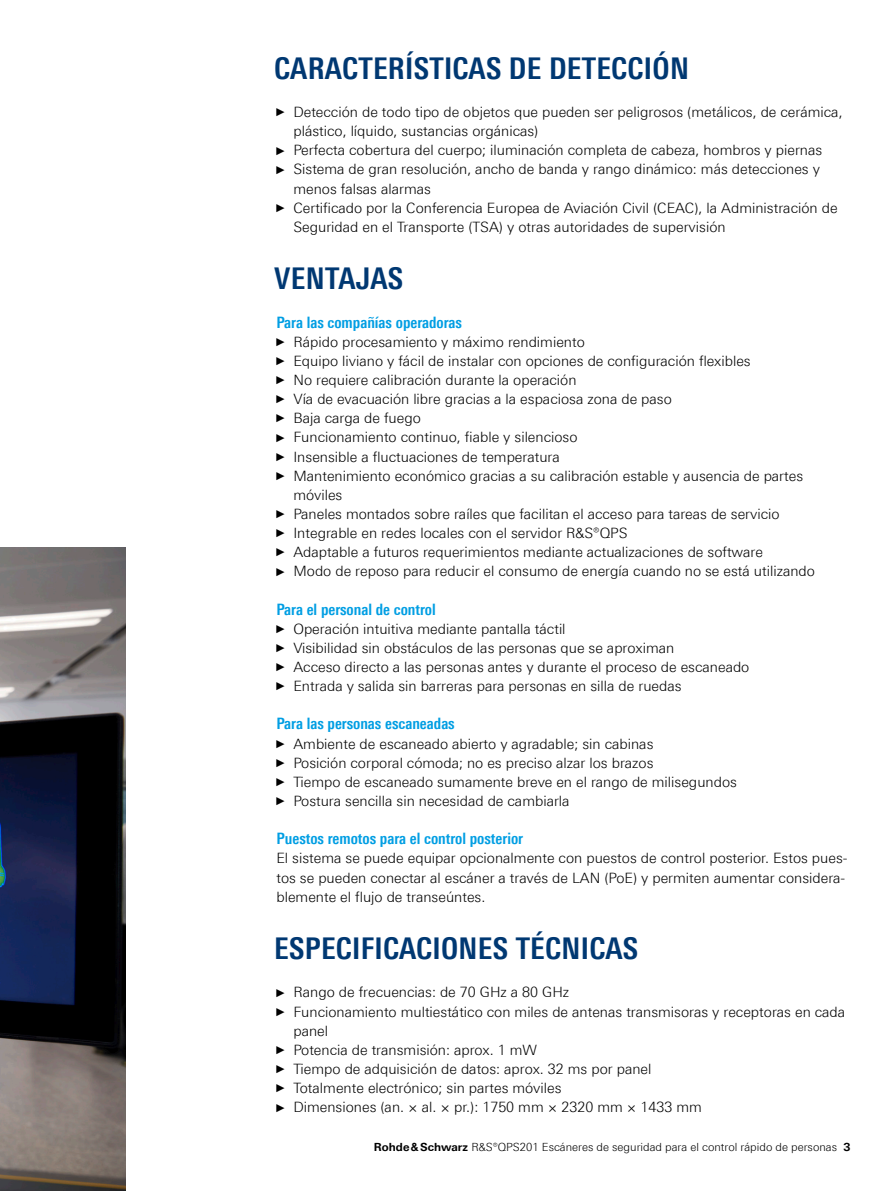
<style>
.page{position:relative;width:893px;height:1191px;background:#fff}
.page>*{position:absolute;margin:0;border:0;box-sizing:border-box;transform-origin:0 0}
.Seiten_Headline_20Pt_blau{font:700 condensed 30px "Linotype Universfor RS";letter-spacing:.01em;color:#003872}
.Absatzfett_cyan{font:700 condensed 15.75px "Linotype Universfor RS";color:#009ee3}
.Haupttext_ohne_Abstand{font:300 14.25px/19.2px "Linotype Universfor RS";color:#000}
.t1{font:300 11.25px "Linotype Universfor RS";color:#000}
.s1{font-family:"Arial Narrow";font-weight:400;font-size:11.4px}
.s2{font-weight:700}
</style>
<div class="page">
<img style="left:0;top:547px;width:125px;height:644px">
<p class="Seiten_Headline_20Pt_blau" style="left:274px;top:50px;width:416px">CARACTERÍSTICAS DE DETECCIÓN</p>
<p class="Haupttext_ohne_Abstand" style="left:293px;top:102px;width:551px;text-indent:-17px"><span class="s1">►</span> Detección de todo tipo de objetos que pueden ser peligrosos (metálicos, de cerámica, plástico, líquido, sustancias orgánicas)</p>
<p class="Haupttext_ohne_Abstand" style="left:276px;top:140px;width:547px"><span class="s1">►</span> Perfecta cobertura del cuerpo; iluminación completa de cabeza, hombros y piernas</p>
<p class="Haupttext_ohne_Abstand" style="left:293px;top:160px;width:528px;text-indent:-17px"><span class="s1">►</span> Sistema de gran resolución, ancho de banda y rango dinámico: más detecciones y menos falsas alarmas</p>
<p class="Haupttext_ohne_Abstand" style="left:293px;top:198px;width:546px;text-indent:-17px"><span class="s1">►</span> Certificado por la Conferencia Europea de Aviación Civil (CEAC), la Administración de<br>Seguridad en el Transporte (TSA) y otras autoridades de supervisión</p>
<p class="Seiten_Headline_20Pt_blau" style="left:274px;top:261px;width:130px">VENTAJAS</p>
<p class="Absatzfett_cyan" style="left:276px;top:312px;width:187px">Para las compañías operadoras</p>
<p class="Haupttext_ohne_Abstand" style="left:276px;top:332px;width:310px"><span class="s1">►</span> Rápido procesamiento y máximo rendimiento</p>
<p class="Haupttext_ohne_Abstand" style="left:276px;top:351px;width:476px"><span class="s1">►</span> Equipo liviano y fácil de instalar con opciones de configuración flexibles</p>
<p class="Haupttext_ohne_Abstand" style="left:276px;top:370px;width:302px"><span class="s1">►</span> No requiere calibración durante la operación</p>
<p class="Haupttext_ohne_Abstand" style="left:276px;top:389px;width:397px"><span class="s1">►</span> Vía de evacuación libre gracias a la espaciosa zona de paso</p>
<p class="Haupttext_ohne_Abstand" style="left:276px;top:408px;width:146px"><span class="s1">►</span> Baja carga de fuego</p>
<p class="Haupttext_ohne_Abstand" style="left:276px;top:427px;width:303px"><span class="s1">►</span> Funcionamiento continuo, fiable y silencioso</p>
<p class="Haupttext_ohne_Abstand" style="left:276px;top:447px;width:285px"><span class="s1">►</span> Insensible a fluctuaciones de temperatura</p>
<p class="Haupttext_ohne_Abstand" style="left:293px;top:466px;width:511px;text-indent:-17px"><span class="s1">►</span> Mantenimiento económico gracias a su calibración estable y ausencia de partes móviles</p>
<p class="Haupttext_ohne_Abstand" style="left:276px;top:504px;width:505px"><span class="s1">►</span> Paneles montados sobre raíles que facilitan el acceso para tareas de servicio</p>
<p class="Haupttext_ohne_Abstand" style="left:276px;top:523px;width:353px"><span class="s1">►</span> Integrable en redes locales con el servidor R&amp;S®QPS</p>
<p class="Haupttext_ohne_Abstand" style="left:276px;top:542px;width:488px"><span class="s1">►</span> Adaptable a futuros requerimientos mediante actualizaciones de software</p>
<p class="Haupttext_ohne_Abstand" style="left:276px;top:561px;width:540px"><span class="s1">►</span> Modo de reposo para reducir el consumo de energía cuando no se está utilizando</p>
<p class="Absatzfett_cyan" style="left:276px;top:599px;width:161px">Para el personal de control</p>
<p class="Haupttext_ohne_Abstand" style="left:276px;top:619px;width:291px"><span class="s1">►</span> Operación intuitiva mediante pantalla táctil</p>
<p class="Haupttext_ohne_Abstand" style="left:276px;top:638px;width:399px"><span class="s1">►</span> Visibilidad sin obstáculos de las personas que se aproximan</p>
<p class="Haupttext_ohne_Abstand" style="left:276px;top:657px;width:475px"><span class="s1">►</span> Acceso directo a las personas antes y durante el proceso de escaneado</p>
<p class="Haupttext_ohne_Abstand" style="left:276px;top:676px;width:407px"><span class="s1">►</span> Entrada y salida sin barreras para personas en silla de ruedas</p>
<p class="Absatzfett_cyan" style="left:276px;top:714px;width:180px">Para las personas escaneadas</p>
<p class="Haupttext_ohne_Abstand" style="left:276px;top:734px;width:379px"><span class="s1">►</span> Ambiente de escaneado abierto y agradable; sin cabinas</p>
<p class="Haupttext_ohne_Abstand" style="left:276px;top:753px;width:379px"><span class="s1">►</span> Posición corporal cómoda; no es preciso alzar los brazos</p>
<p class="Haupttext_ohne_Abstand" style="left:276px;top:772px;width:462px"><span class="s1">►</span> Tiempo de escaneado sumamente breve en el rango de milisegundos</p>
<p class="Haupttext_ohne_Abstand" style="left:276px;top:791px;width:295px"><span class="s1">►</span> Postura sencilla sin necesidad de cambiarla</p>
<p class="Absatzfett_cyan" style="left:276px;top:829px;width:248px">Puestos remotos para el control posterior</p>
<p class="Haupttext_ohne_Abstand" style="left:276px;top:848px;width:573px">El sistema se puede equipar opcionalmente con puestos de control posterior. Estos pues&shy;tos se pueden conectar al escáner a través de LAN (PoE) y permiten aumentar considera&shy;blemente el flujo de transeúntes.</p>
<p class="Seiten_Headline_20Pt_blau" style="left:274px;top:930px;width:365px">ESPECIFICACIONES TÉCNICAS</p>
<p class="Haupttext_ohne_Abstand" style="left:276px;top:982px;width:294px"><span class="s1">►</span> Rango de frecuencias: de 70 GHz a 80 GHz</p>
<p class="Haupttext_ohne_Abstand" style="left:293px;top:1001px;width:553px;text-indent:-17px"><span class="s1">►</span> Funcionamiento multiestático con miles de antenas transmisoras y receptoras en cada panel</p>
<p class="Haupttext_ohne_Abstand" style="left:276px;top:1040px;width:262px"><span class="s1">►</span> Potencia de transmisión: aprox. 1 mW</p>
<p class="Haupttext_ohne_Abstand" style="left:276px;top:1059px;width:377px"><span class="s1">►</span> Tiempo de adquisición de datos: aprox. 32 ms por panel</p>
<p class="Haupttext_ohne_Abstand" style="left:276px;top:1078px;width:287px"><span class="s1">►</span> Totalmente electrónico; sin partes móviles</p>
<p class="Haupttext_ohne_Abstand" style="left:276px;top:1097px;width:427px"><span class="s1">►</span> Dimensiones (an. × al. × pr.): 1750 mm × 2320 mm × 1433 mm</p>
<p class="t1" style="left:374px;top:1140px;width:478px"><span class="s2">Rohde&amp;Schwarz</span> R&amp;S®QPS201 Escáneres de seguridad para el control rápido de personas <span class="s2">3</span></p>
</div>
